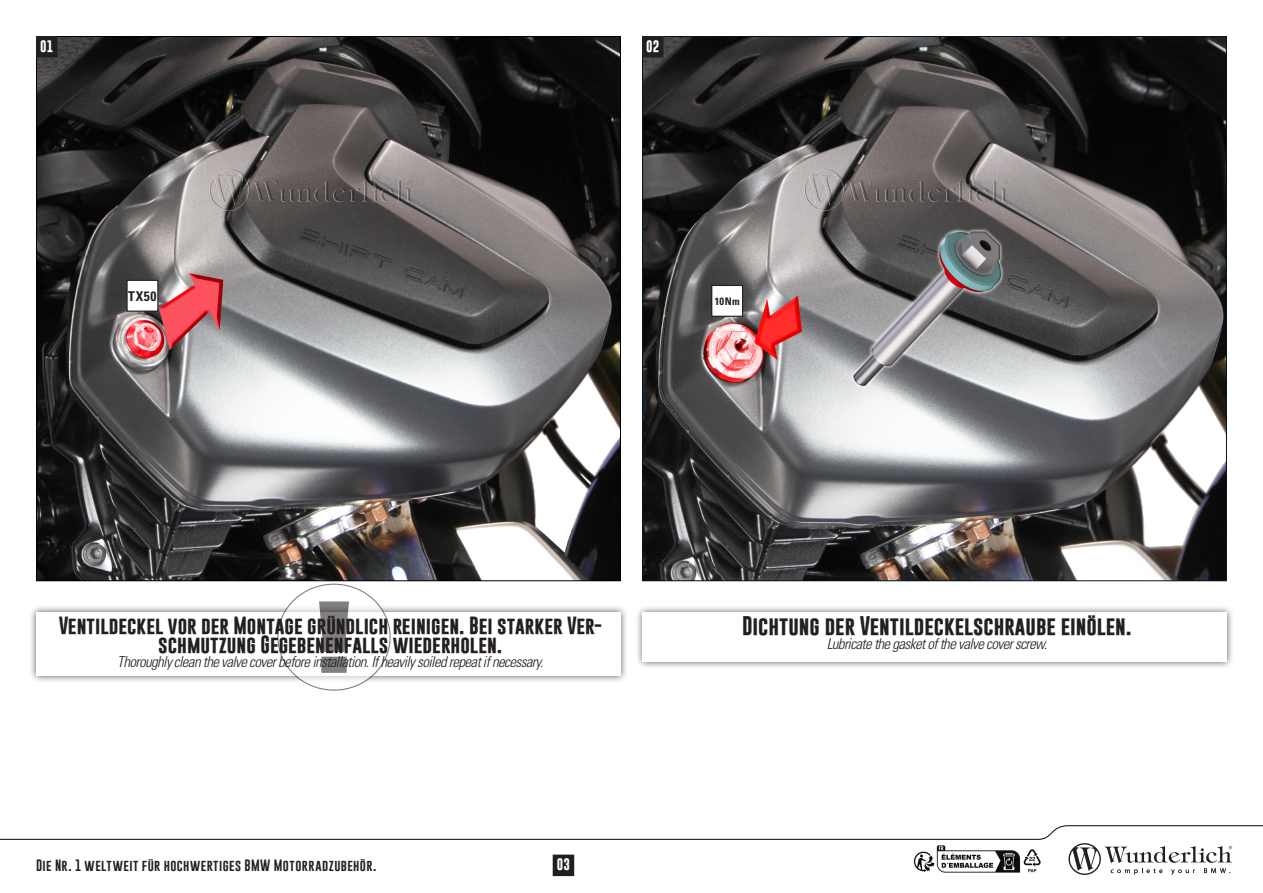
<style>
.page{position:relative;width:1263px;height:893px;background:#fff}
.page>*{position:absolute;margin:0;border:0;box-sizing:border-box;transform-origin:0 0}
.BU{font:700 19.5px "Gobold";color:#231f20}
.BU-2{font:700 18px/19.5px "Gobold";color:#231f20;text-align:center}
.BU-3{font:italic 300 condensed 15px "Univers LT Std";letter-spacing:-.04em;color:#231f20}
.t1{font:700 condensed 13.5px "Univers LT Std";color:#231f20}
.t2{font:12px "Gobold";letter-spacing:.035em;color:#231f20}
.t3{font:700 12px "Gobold";color:#fff}
.t4{font:700 condensed 10.5px "Univers LT Std";color:#231f20}
</style>
<div class="page">
<svg style="left:0;top:825px;width:1263px;height:50px"></svg>
<img style="left:644px;top:38px;width:581px;height:541px">
<div style="left:635px;top:605px;width:599px;height:65px;background:#231f20;opacity:.75"></div>
<div style="left:643px;top:612px;width:584px;height:50px;background:#fff"></div>
<img style="left:38px;top:38px;width:581px;height:541px">
<div style="left:29px;top:605px;width:599px;height:79px;background:#231f20;opacity:.75"></div>
<div style="left:36px;top:612px;width:584px;height:64px;background:#fff"></div>
<div style="left:553px;top:855px;width:21px;height:21px;background:#231f20"></div>
<div style="left:37px;top:37px;width:20px;height:20px;background:#231f20"></div>
<div style="left:36px;top:36px;width:21px;height:21px;border:1px solid #231f20"></div>
<img style="left:210px;top:169px;width:205px;height:41px">
<img style="left:804px;top:169px;width:206px;height:41px">
<div style="left:642px;top:37px;width:21px;height:20px;background:#231f20"></div>
<div style="left:642px;top:36px;width:21px;height:21px;border:1px solid #231f20"></div>
<div style="left:278px;top:584px;width:112px;height:106px;background:#fff;border-radius:50%"></div>
<svg style="left:319px;top:601px;width:30px;height:72px"></svg>
<div style="left:712px;top:285px;width:30px;height:31px;background:#fff"></div>
<div style="left:711px;top:285px;width:32px;height:32px;border:1px solid #231f20"></div>
<div style="left:127px;top:280px;width:31px;height:31px;background:#fff"></div>
<div style="left:126px;top:280px;width:32px;height:32px;border:1px solid #231f20"></div>
<img style="left:913px;top:845px;width:129px;height:28px">
<p class="t3" style="left:40px;top:38px;width:15px">01</p>
<p class="t3" style="left:646px;top:38px;width:15px">02</p>
<p class="t1" style="left:128px;top:288px;width:30px">TX50</p>
<p class="t4" style="left:715px;top:294px;width:26px">10Nm</p>
<p class="BU-2" style="left:59px;top:616px;width:545px">Ventildeckel vor der Montage gründlich reinigen. Bei starker Ver&shy;schmutzung Gegebenenfalls wiederholen.</p>
<p class="BU-3" style="left:117px;top:653px;width:428px">Thoroughly clean the valve cover before installation. If heavily soiled repeat if necessary.</p>
<p class="t2" style="left:36px;top:858px;width:342px">Die Nr. 1 weltweit für hochwertiges BMW Motorradzubehör.</p>
<p class="t3" style="left:557px;top:857px;width:15px">03</p>
<p class="BU" style="left:742px;top:613px;width:391px">Dichtung der Ventildeckelschraube einölen.</p>
<p class="BU-3" style="left:827px;top:634px;width:222px">Lubricate the gasket of the valve cover screw.</p>
</div>
